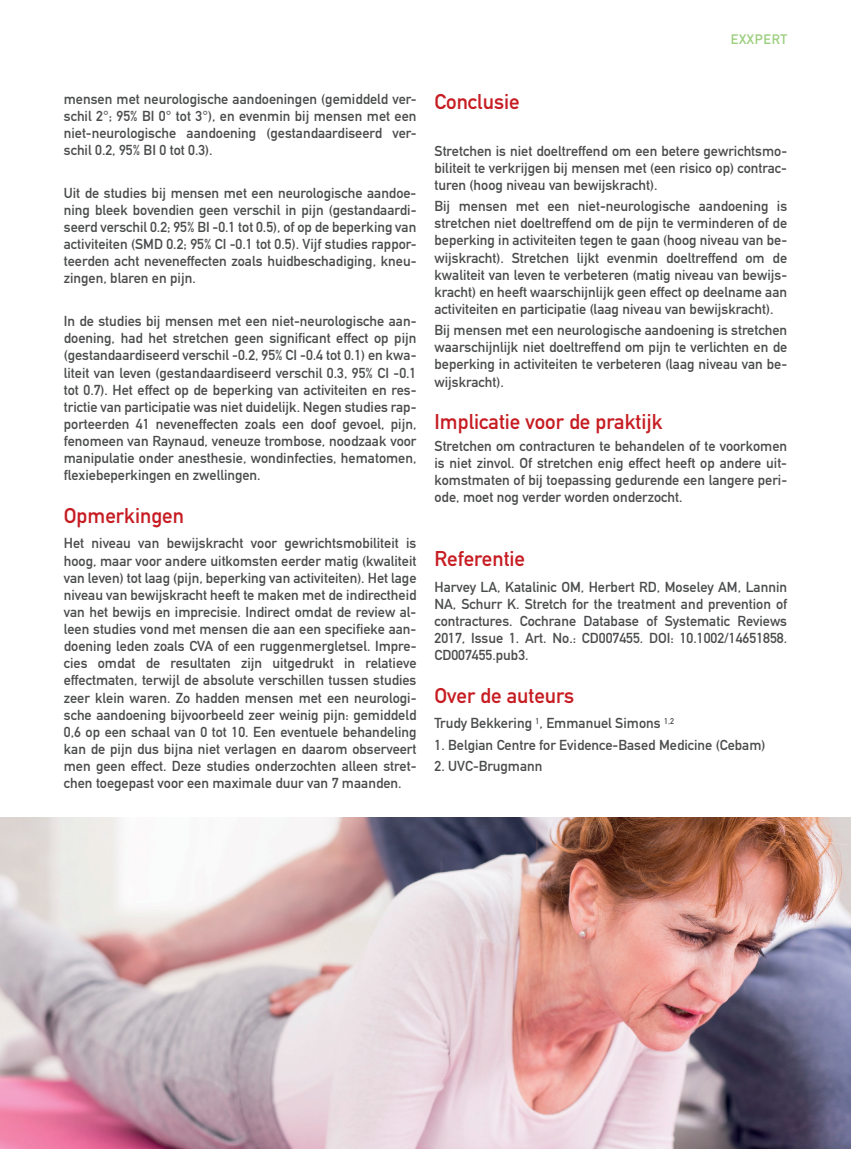
<style>
.page{position:relative;width:851px;height:1149px;background:#fff}
.page>*{position:absolute;margin:0;border:0;box-sizing:border-box;transform-origin:0 0}
.t1{font:21px "DIN Mittelschrift Std";color:#c61c22}
.t2{font:14.25px/17.1px "DIN Mittelschrift Std";color:#4b4c4d;text-align:justify}
.t3{font:13.5px "DIN Mittelschrift Std";color:#9bce7d}
</style>
<div class="page">
<img style="left:0;top:817px;width:850px;height:331px">
<p class="t3" style="left:730px;top:31px;width:50px">EXXPERT</p>
<p class="t2" style="left:64px;top:90px;width:354px">mensen met neurologische aandoeningen (gemiddeld ver&shy;schil 2°; 95% BI 0° tot 3°), en evenmin bij mensen met een niet-neurologische aandoening (gestandaardiseerd ver&shy;schil 0.2, 95% BI 0 tot 0.3).</p>
<p class="t2" style="left:64px;top:184px;width:354px">Uit de studies bij mensen met een neurologische aandoe&shy;ning bleek bovendien geen verschil in pijn (gestandaardi&shy;seerd verschil 0.2; 95% BI -0.1 tot 0.5), of op de beperking van activiteiten (SMD 0.2; 95% CI -0.1 tot 0.5). Vijf studies rappor&shy;teerden acht neveneffecten zoals huidbeschadiging, kneu&shy;zingen, blaren en pijn.</p>
<p class="t2" style="left:64px;top:312px;width:354px">In de studies bij mensen met een niet-neurologische aan&shy;doening, had het stretchen geen significant effect op pijn (gestandaardiseerd verschil -0.2, 95% CI -0.4 tot 0.1) en kwa&shy;liteit van leven (gestandaardiseerd verschil 0.3, 95% CI -0.1 tot 0.7). Het effect op de beperking van activiteiten en res&shy;trictie van participatie was niet duidelijk. Negen studies rap&shy;porteerden 41 neveneffecten zoals een doof gevoel, pijn, fenomeen van Raynaud, veneuze trombose, noodzaak voor manipulatie onder anesthesie, wondinfecties, hematomen, flexiebeperkingen en zwellingen.</p>
<h1 class="t1" style="left:64px;top:503px;width:122px">Opmerkingen</h1>
<p class="t2" style="left:64px;top:535px;width:354px">Het niveau van bewijskracht voor gewrichtsmobiliteit is hoog, maar voor andere uitkomsten eerder matig (kwaliteit van leven) tot laag (pijn, beperking van activiteiten). Het lage niveau van bewijskracht heeft te maken met de indirectheid van het bewijs en imprecisie. Indirect omdat de review al&shy;leen studies vond met mensen die aan een specifieke aan&shy;doening leden zoals CVA of een ruggenmergletsel. Impre&shy;cies omdat de resultaten zijn uitgedrukt in relatieve effectmaten, terwijl de absolute verschillen tussen studies zeer klein waren. Zo hadden mensen met een neurologi&shy;sche aandoening bijvoorbeeld zeer weinig pijn: gemiddeld 0,6 op een schaal van 0 tot 10. Een eventuele behandeling kan de pijn dus bijna niet verlagen en daarom observeert men geen effect. Deze studies onderzochten alleen stret&shy;chen toegepast voor een maximale duur van 7 maanden.</p>
<h1 class="t1" style="left:434px;top:89px;width:87px">Conclusie</h1>
<p class="t2" style="left:434px;top:142px;width:354px">Stretchen is niet doeltreffend om een betere gewrichtsmo&shy;biliteit te verkrijgen bij mensen met (een risico op) contrac&shy;turen (hoog niveau van bewijskracht).</p>
<p class="t2" style="left:434px;top:198px;width:354px">Bij mensen met een niet-neurologische aandoening is stretchen niet doeltreffend om de pijn te verminderen of de beperking in activiteiten tegen te gaan (hoog niveau van be&shy;wijskracht). Stretchen lijkt evenmin doeltreffend om de kwaliteit van leven te verbeteren (matig niveau van bewijs&shy;kracht) en heeft waarschijnlijk geen effect op deelname aan activiteiten en participatie (laag niveau van bewijskracht).</p>
<p class="t2" style="left:434px;top:321px;width:354px">Bij mensen met een neurologische aandoening is stretchen waarschijnlijk niet doeltreffend om pijn te verlichten en de beperking in activiteiten te verbeteren (laag niveau van be&shy;wijskracht).</p>
<h1 class="t1" style="left:434px;top:409px;width:230px">Implicatie voor de praktijk</h1>
<p class="t2" style="left:434px;top:437px;width:354px">Stretchen om contracturen te behandelen of te voorkomen is niet zinvol. Of stretchen enig effect heeft op andere uit&shy;komstmaten of bij toepassing gedurende een langere peri&shy;ode, moet nog verder worden onderzocht.</p>
<h1 class="t1" style="left:434px;top:546px;width:92px">Referentie</h1>
<p class="t2" style="left:434px;top:578px;width:354px">Harvey LA, Katalinic OM, Herbert RD, Moseley AM, Lannin NA, Schurr K. Stretch for the treatment and prevention of contractures. Cochrane Database of Systematic Reviews 2017, Issue 1. Art. No.: CD007455. DOI: 10.1002/14651858.<br>CD007455.pub3.</p>
<h1 class="t1" style="left:434px;top:682px;width:141px">Over de auteurs</h1>
<p class="t2" style="left:434px;top:714px;width:241px">Trudy Bekkering <sup>1</sup>, Emmanuel Simons <sup>1,2</sup></p>
<p class="t2" style="left:434px;top:736px;width:332px">1. Belgian Centre for Evidence-Based Medicine (Cebam)</p>
<p class="t2" style="left:434px;top:757px;width:109px">2. UVC-Brugmann</p>
</div>
